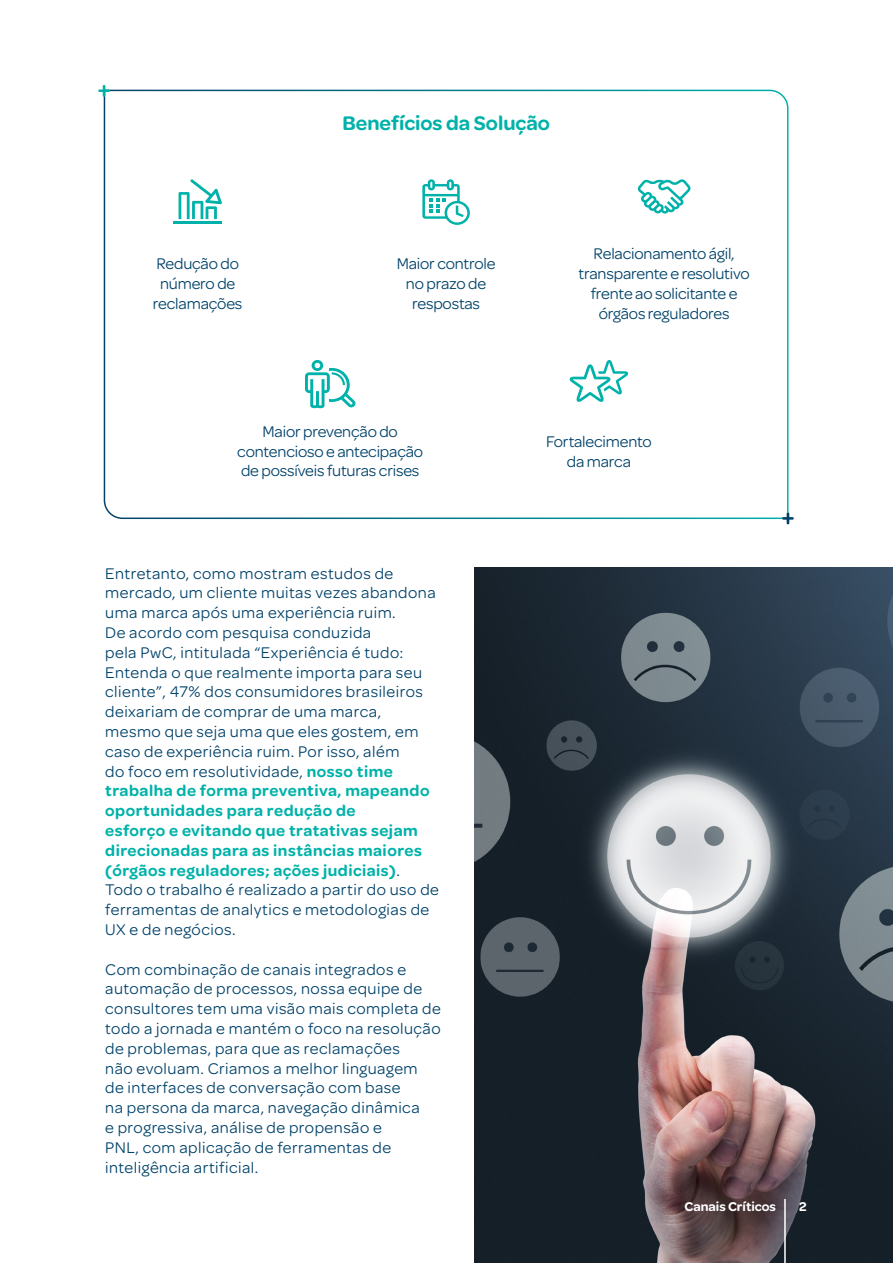
<style>
.page{position:relative;width:893px;height:1263px;background:#fff}
.page>*{position:absolute;margin:0;border:0;box-sizing:border-box;transform-origin:0 0}
.t1{font:600 21px "Omnes";color:#00b2a9}
.t2{font:16.5px/19.8px "Omnes";letter-spacing:.03em;color:#01426a}
.t3{font:16.5px/19.8px "Omnes";letter-spacing:-.01em;color:#01426a;text-align:center}
.t4{font:600 13.5px "Omnes";color:#fff}
.s1{font-weight:600;color:#00b2a9}
</style>
<div class="page">
<img style="left:475px;top:567px;width:418px;height:696px">
<hr style="left:784px;top:1199px;width:2px;height:64px;background:#fff">
<svg style="left:103px;top:89px;width:686px;height:430px"></svg>
<svg style="left:98px;top:85px;width:12px;height:12px"></svg>
<svg style="left:782px;top:513px;width:12px;height:11px"></svg>
<hr style="left:174px;top:221px;width:48px;height:2px;background:#00b2a9">
<svg style="left:179px;top:179px;width:43px;height:40px"></svg>
<svg style="left:422px;top:179px;width:48px;height:46px"></svg>
<svg style="left:637px;top:179px;width:54px;height:35px"></svg>
<svg style="left:569px;top:360px;width:59px;height:42px"></svg>
<svg style="left:305px;top:360px;width:50px;height:48px"></svg>
<p class="t1" style="left:342px;top:108px;width:209px">Benefícios da Solução</p>
<p class="t3" style="left:153px;top:253px;width:91px">Redução do número de reclamações</p>
<p class="t3" style="left:397px;top:253px;width:100px">Maior controle no prazo de respostas</p>
<p class="t3" style="left:579px;top:243px;width:173px">Relacionamento ágil, transparente e resolutivo frente ao solicitante e órgãos reguladores</p>
<p class="t3" style="left:237px;top:420px;width:187px">Maior prevenção do contencioso e antecipação de possíveis futuras crises</p>
<p class="t2" style="left:105px;top:562px;width:335px">Entretanto, como mostram estudos de mercado, um cliente muitas vezes abandona uma marca após uma experiência ruim.<br>De acordo com pesquisa conduzida<br>pela PwC, intitulada “Experiência é tudo:<br>Entenda o que realmente importa para seu cliente”, 47% dos consumidores brasileiros deixariam de comprar de uma marca, mesmo que seja uma que eles gostem, em caso de experiência ruim. Por isso, além<br>do foco em resolutividade, <span class="s1">nosso time trabalha de forma preventiva, mapeando oportunidades para redução de<br>esforço e evitando que tratativas sejam direcionadas para as instâncias maiores (órgãos reguladores; ações judiciais)</span>.<br>Todo o trabalho é realizado a partir do uso de ferramentas de analytics e metodologias de UX e de negócios.</p>
<p class="t2" style="left:105px;top:958px;width:337px">Com combinação de canais integrados e automação de processos, nossa equipe de consultores tem uma visão mais completa de todo a jornada e mantém o foco na resolução de problemas, para que as reclamações<br>não evoluam. Criamos a melhor linguagem<br>de interfaces de conversação com base<br>na persona da marca, navegação dinâmica<br>e progressiva, análise de propensão e<br>PNL, com aplicação de ferramentas de inteligência artificial.</p>
<p class="t3" style="left:546px;top:430px;width:107px">Fortalecimento da marca</p>
<p class="t4" style="left:684px;top:1197px;width:93px">Canais Críticos</p>
<p class="t4" style="left:799px;top:1197px;width:9px">2</p>
</div>
